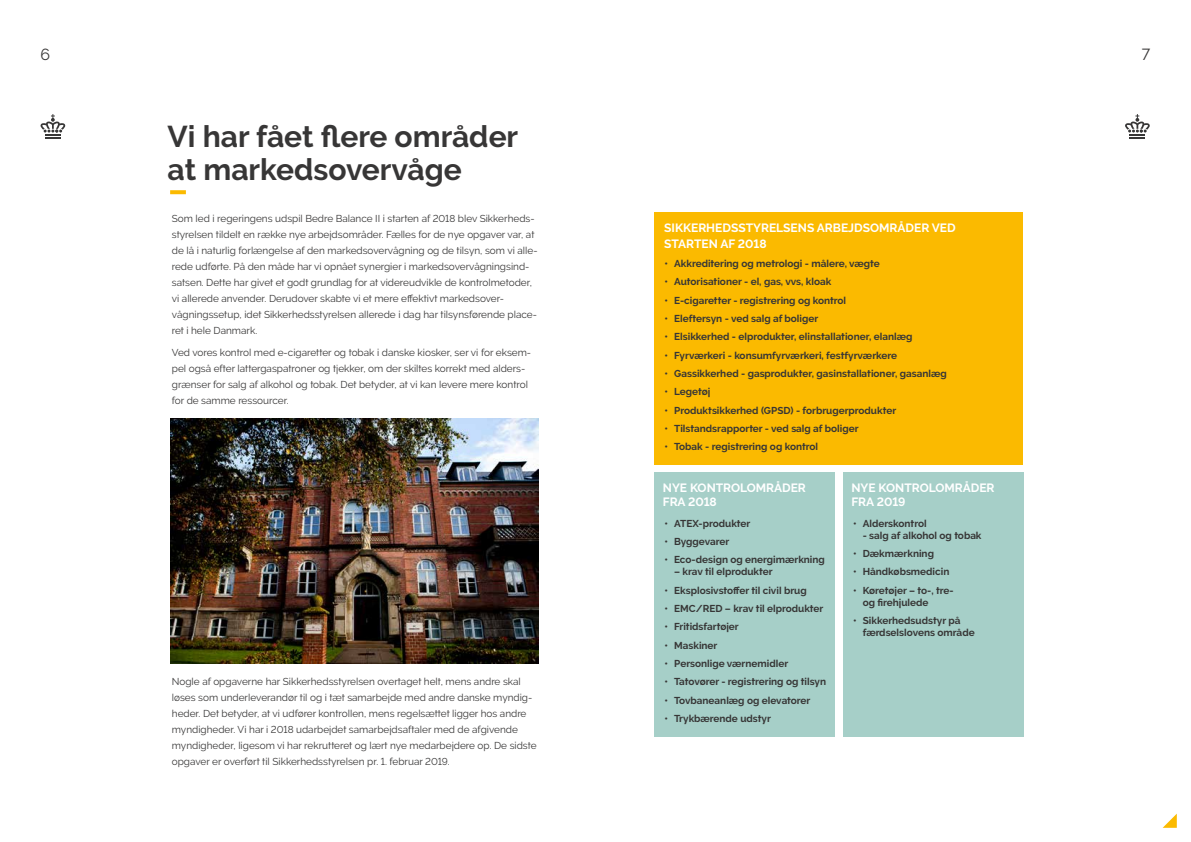
<style>
.page{position:relative;width:1191px;height:842px;background:#fff}
.page>*{position:absolute;margin:0;border:0;box-sizing:border-box;transform-origin:0 0}
.t1{font:700 30px/33px "Raleway";color:#373636}
.t2{font:16px "Raleway";color:#373636}
.t3{font:700 12px/14.4px "Raleway";color:#fff}
.t4{font:10px/16px "Raleway";color:#373636}
.t5{font:700 10px/12px "Raleway";color:#373636}
</style>
<div class="page">
<svg style="left:1162px;top:814px;width:14px;height:14px"></svg>
<svg style="left:1125px;top:114px;width:24px;height:24px"></svg>
<div style="left:654px;top:213px;width:369px;height:252px;background:#fbba00"></div>
<div style="left:654px;top:472px;width:180px;height:265px;background:#a6cfc8"></div>
<div style="left:843px;top:472px;width:180px;height:265px;background:#a6cfc8"></div>
<svg style="left:41px;top:114px;width:24px;height:24px"></svg>
<svg style="left:170px;top:190px;width:16px;height:4px"></svg>
<img style="left:170px;top:418px;width:369px;height:246px">
<h2 class="t2" style="left:41px;top:45px;width:11px">6</h2>
<h2 class="t2" style="left:1141px;top:45px;width:10px">7</h2>
<h1 class="t1" style="left:168px;top:120px;width:352px">Vi har fået flere områder at markedsovervåge</h1>
<p class="t4" style="left:172px;top:210px;width:367px">Som led i regeringens udspil Bedre Balance II i starten af 2018 blev Sikkerheds&shy;styrelsen tildelt en række nye arbejdsområder. Fælles for de nye opgaver var, at de lå i naturlig forlængelse af den markedsovervågning og de tilsyn, som vi alle&shy;rede udførte. På den måde har vi opnået synergier i markedsovervågningsind&shy;satsen. Dette har givet et godt grundlag for at videreudvikle de kontrolmetoder, vi allerede anvender. Derudover skabte vi et mere effektivt markedsover&shy;vågningssetup, idet Sikkerhedsstyrelsen allerede i dag har tilsynsførende place&shy;ret i hele Danmark.</p>
<p class="t4" style="left:172px;top:344px;width:361px">Ved vores kontrol med e-cigaretter og tobak i danske kiosker, ser vi for eksem&shy;pel også efter lattergaspatroner og tjekker, om der skiltes korrekt med alders&shy;grænser for salg af alkohol og tobak. Det betyder, at vi kan levere mere kontrol for de samme ressourcer.</p>
<p class="t4" style="left:172px;top:674px;width:366px">Nogle af opgaverne har Sikkerhedsstyrelsen overtaget helt, mens andre skal løses som underleverandør til og i tæt samarbejde med andre danske myndig&shy;heder. Det betyder, at vi udfører kontrollen, mens regelsættet ligger hos andre myndigheder. Vi har i 2018 udarbejdet samarbejdsaftaler med de afgivende myndigheder, ligesom vi har rekrutteret og lært nye medarbejdere op. De sidste opgaver er overført til Sikkerhedsstyrelsen pr. 1. februar 2019.</p>
<p class="t3" style="left:664px;top:220px;width:293px;line-height:16px">SIKKERHEDSSTYRELSENS ARBEJDSOMRÅDER VED<br>STARTEN AF 2018</p>
<p class="t5" style="left:664px;top:257px;width:217px">• Akkreditering og metrologi - målere, vægte</p>
<p class="t5" style="left:664px;top:276px;width:168px">• Autorisationer - el, gas, vvs, kloak</p>
<p class="t5" style="left:664px;top:294px;width:183px">• E-cigaretter - registrering og kontrol</p>
<p class="t5" style="left:664px;top:312px;width:155px">• Eleftersyn - ved salg af boliger</p>
<p class="t5" style="left:664px;top:331px;width:249px">• Elsikkerhed - elprodukter, elinstallationer, elanlæg</p>
<p class="t5" style="left:664px;top:349px;width:234px">• Fyrværkeri - konsumfyrværkeri, festfyrværkere</p>
<p class="t5" style="left:664px;top:367px;width:284px">• Gassikkerhed - gasprodukter, gasinstallationer, gasanlæg</p>
<p class="t5" style="left:664px;top:386px;width:47px">• Legetøj</p>
<p class="t5" style="left:664px;top:404px;width:233px">• Produktsikkerhed (GPSD) - forbrugerprodukter</p>
<p class="t5" style="left:664px;top:422px;width:195px">• Tilstandsrapporter - ved salg af boliger</p>
<p class="t5" style="left:664px;top:441px;width:155px">• Tobak - registrering og kontrol</p>
<p class="t3" style="left:663px;top:480px;width:145px">NYE KONTROLOMRÅDER<br>FRA 2018</p>
<p class="t3" style="left:851px;top:480px;width:145px">NYE KONTROLOMRÅDER<br>FRA 2019</p>
<p class="t5" style="left:664px;top:517px;width:87px">• ATEX-produkter</p>
<p class="t5" style="left:664px;top:535px;width:66px">• Byggevarer</p>
<p class="t5" style="left:664px;top:554px;width:162px">• Eco-design og energimærkning</p>
<p class="t5" style="left:674px;top:566px;width:100px">– krav til elprodukter</p>
<p class="t5" style="left:664px;top:584px;width:144px">• Eksplosivstoffer til civil brug</p>
<p class="t5" style="left:664px;top:602px;width:160px">• EMC/RED – krav til elprodukter</p>
<p class="t5" style="left:664px;top:621px;width:76px">• Fritidsfartøjer</p>
<p class="t5" style="left:664px;top:639px;width:54px">• Maskiner</p>
<p class="t5" style="left:664px;top:657px;width:125px">• Personlige værnemidler</p>
<p class="t5" style="left:664px;top:676px;width:163px">• Tatovører - registrering og tilsyn</p>
<p class="t5" style="left:664px;top:694px;width:147px">• Tovbaneanlæg og elevatorer</p>
<p class="t5" style="left:664px;top:712px;width:108px">• Trykbærende udstyr</p>
<p class="t5" style="left:853px;top:517px;width:75px">• Alderskontrol</p>
<p class="t5" style="left:862px;top:529px;width:120px">- salg af alkohol og tobak</p>
<p class="t5" style="left:853px;top:547px;width:82px">• Dækmærkning</p>
<p class="t5" style="left:853px;top:566px;width:98px">• Håndkøbsmedicin</p>
<p class="t5" style="left:862px;top:584px;width:92px;text-indent:-10px">• Køretøjer – to-, tre&shy;og firehjulede</p>
<p class="t5" style="left:862px;top:614px;width:113px;text-indent:-10px">• Sikkerhedsudstyr på færdselslovens område</p>
</div>
